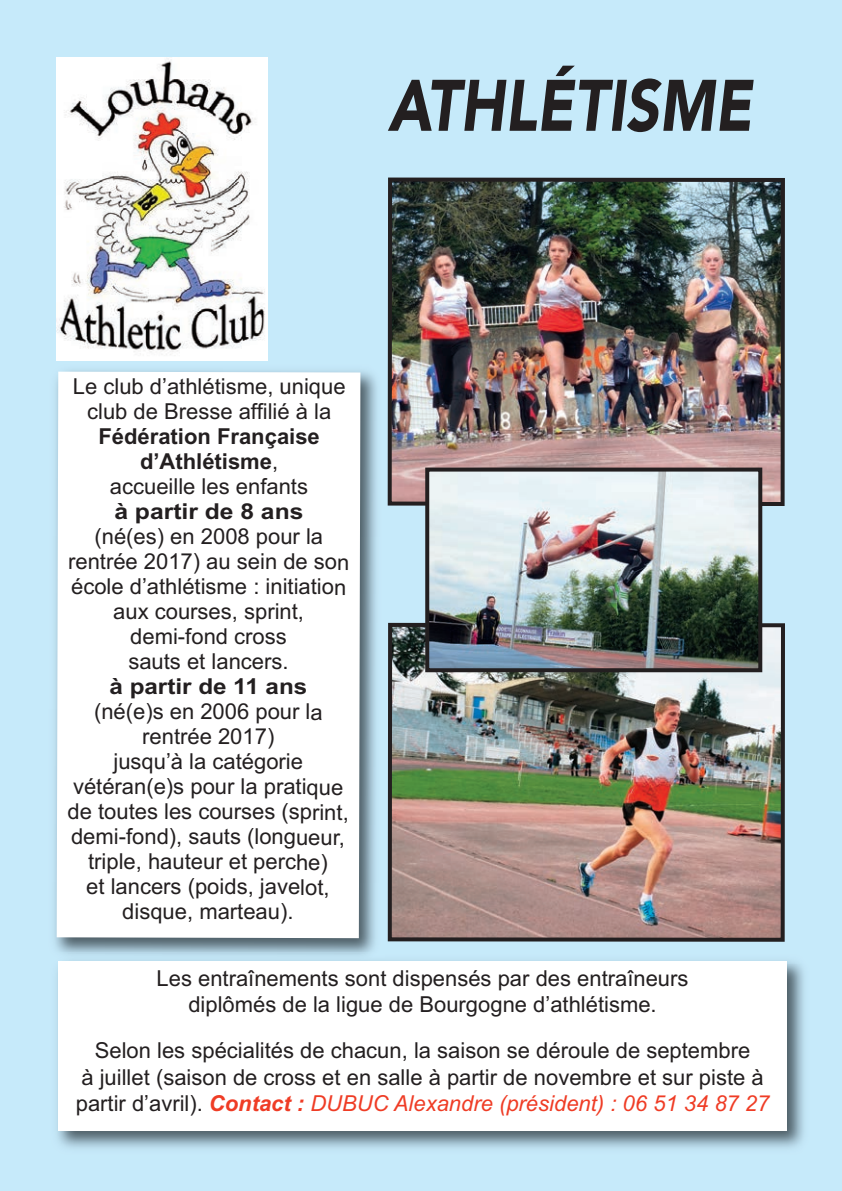
<style>
.page{position:relative;width:842px;height:1191px;background:#c6eafa}
.page>*{position:absolute;margin:0;border:0;box-sizing:border-box;transform-origin:0 0}
.t1{font:italic 900 72px "Avenir";color:#231f20;scale:.82 1}
.t2{font:22px/25px "Arial";letter-spacing:-.005em;color:#231f20;text-align:center}
.t3{font:700 22px/25px "Arial";letter-spacing:-.005em;color:#231f20;text-align:center}
.t4{font:700 22px "Arial";letter-spacing:-.005em;color:#231f20;scale:1.1 1}
.t5{font:700 22px "Arial";letter-spacing:-.005em;color:#231f20;scale:1.12 1}
.s1{font-weight:400}
.s2{font-weight:700;font-style:italic;color:#ef3c25}
.s3{font-style:italic;color:#ef3c25}
</style>
<div class="page">
<img style="left:57px;top:57px;width:211px;height:303px">
<img style="left:393px;top:182px;width:387px;height:319px">
<div style="left:388px;top:177px;width:397px;height:329px;border:4px solid #231f20"></div>
<img style="left:393px;top:628px;width:387px;height:308px">
<div style="left:388px;top:623px;width:397px;height:318px;border:4px solid #231f20"></div>
<img style="left:430px;top:472px;width:327px;height:195px">
<div style="left:425px;top:467px;width:337px;height:205px;border:4px solid #231f20"></div>
<img style="left:54px;top:370px;width:323px;height:582px">
<div style="left:57px;top:372px;width:303px;height:566px;background:#fff"></div>
<img style="left:57px;top:952px;width:747px;height:196px">
<div style="left:58px;top:961px;width:729px;height:169px;background:#fff"></div>
<h1 class="t1" style="left:388px;top:46px;width:446px">ATHLÉTISME</h1>
<p class="t2" style="left:73px;top:374px;width:274px">Le club d’athlétisme, unique club de Bresse affilié à la</p>
<p class="t3" style="left:98px;top:424px;width:223px">Fédération Française d’Athlétisme<span class="s1">, accueille les enfants</span></p>
<p class="t5" style="left:114px;top:498px;width:170px">à partir de 8 ans</p>
<p class="t2" style="left:68px;top:524px;width:283px">(né(es) en 2008 pour la rentrée 2017) au sein de son école d’athlétisme : initiation aux courses, sprint, demi-fond cross<br>sauts et lancers.</p>
<p class="t4" style="left:110px;top:673px;width:181px">à partir de 11 ans</p>
<p class="t2" style="left:68px;top:699px;width:283px">(né(e)s en 2006 pour la rentrée 2017)<br>jusqu’à la catégorie vétéran(e)s pour la pratique de toutes les courses (sprint, demi-fond), sauts (longueur, triple, hauteur et perche)<br>et lancers (poids, javelot, disque, marteau).</p>
<p class="t2" style="left:157px;top:965px;width:533px;line-height:26.4px">Les entraînements sont dispensés par des entraîneurs diplômés de la ligue de Bourgogne d’athlétisme.</p>
<p class="t2" style="left:76px;top:1037px;width:695px;line-height:26.4px">Selon les spécialités de chacun, la saison se déroule de septembre<br>à juillet (saison de cross et en salle à partir de novembre et sur piste à partir d’avril). <span class="s2">Contact :</span> <span class="s3">DUBUC Alexandre (président) : 06 51 34 87 27</span></p>
</div>
